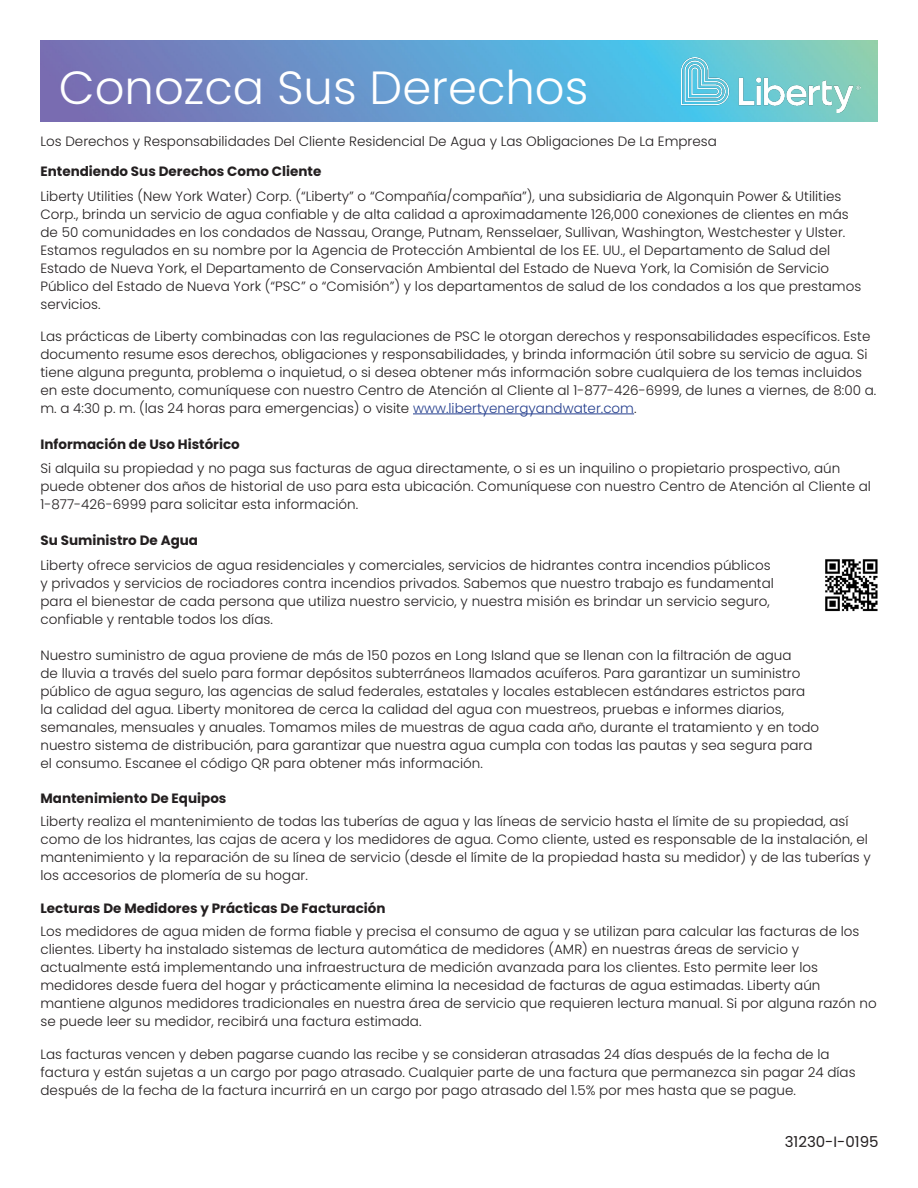
<style>
.page{position:relative;width:918px;height:1188px;background:#fff}
.page>*{position:absolute;margin:0;border:0;box-sizing:border-box;transform-origin:0 0}
.t1{font:300 46.5px "Poppins";color:#fff}
.Headline{font:15px "Poppins";color:#231f20}
.Body{font:300 13.5px/18px "Poppins";color:#231f20}
.Body-2{font:700 13.5px "Poppins";color:#231f20}
.s1{color:#253f8e}
</style>
<div class="page">
<hr style="left:413px;top:414px;width:221px;height:1px;background:#253f8e">
<img style="left:40px;top:40px;width:838px;height:82px">
<img style="left:682px;top:57px;width:179px;height:56px">
<img style="left:825px;top:559px;width:53px;height:53px">
<p class="t1" style="left:59px;top:61px;width:531px">Conozca Sus Derechos</p>
<p class="Body" style="left:40px;top:133px;width:678px">Los Derechos y Responsabilidades Del Cliente Residencial De Agua y Las Obligaciones De La Empresa</p>
<p class="Body-2" style="left:40px;top:164px;width:282px">Entendiendo Sus Derechos Como Cliente</p>
<p class="Body" style="left:40px;top:187px;width:822px">Liberty Utilities (New York Water) Corp. (“Liberty” o “Compañía/compañía”), una subsidiaria de Algonquin Power &amp; Utilities Corp., brinda un servicio de agua confiable y de alta calidad a aproximadamente 126,000 conexiones de clientes en más de 50 comunidades en los condados de Nassau, Orange, Putnam, Rensselaer, Sullivan, Washington, Westchester y Ulster.<br>Estamos regulados en su nombre por la Agencia de Protección Ambiental de los EE. UU., el Departamento de Salud del Estado de Nueva York, el Departamento de Conservación Ambiental del Estado de Nueva York, la Comisión de Servicio Público del Estado de Nueva York (“PSC” o “Comisión”) y los departamentos de salud de los condados a los que prestamos servicios.</p>
<p class="Body" style="left:40px;top:327px;width:837px">Las prácticas de Liberty combinadas con las regulaciones de PSC le otorgan derechos y responsabilidades específicos. Este documento resume esos derechos, obligaciones y responsabilidades, y brinda información útil sobre su servicio de agua. Si tiene alguna pregunta, problema o inquietud, o si desea obtener más información sobre cualquiera de los temas incluidos en este documento, comuníquese con nuestro Centro de Atención al Cliente al 1-877-426-6999, de lunes a viernes, de 8:00 a. m. a 4:30 p. m. (las 24 horas para emergencias) o visite <span class="s1">www.libertyenergyandwater.com</span>.</p>
<p class="Body-2" style="left:40px;top:437px;width:201px">Información de Uso Histórico</p>
<p class="Body" style="left:40px;top:459px;width:832px">Si alquila su propiedad y no paga sus facturas de agua directamente, o si es un inquilino o propietario prospectivo, aún puede obtener dos años de historial de uso para esta ubicación. Comuníquese con nuestro Centro de Atención al Cliente al<br>1-877-426-6999 para solicitar esta información.</p>
<p class="Body-2" style="left:40px;top:533px;width:159px">Su Suministro De Agua</p>
<p class="Body" style="left:40px;top:556px;width:735px">Liberty ofrece servicios de agua residenciales y comerciales, servicios de hidrantes contra incendios públicos y privados y servicios de rociadores contra incendios privados. Sabemos que nuestro trabajo es fundamental para el bienestar de cada persona que utiliza nuestro servicio, y nuestra misión es brindar un servicio seguro, confiable y rentable todos los días.</p>
<p class="Body" style="left:40px;top:646px;width:753px">Nuestro suministro de agua proviene de más de 150 pozos en Long Island que se llenan con la filtración de agua</p>
<p class="Body" style="left:40px;top:664px;width:762px">de lluvia a través del suelo para formar depósitos subterráneos llamados acuíferos. Para garantizar un suministro</p>
<p class="Body" style="left:40px;top:682px;width:766px">público de agua seguro, las agencias de salud federales, estatales y locales establecen estándares estrictos para</p>
<p class="Body" style="left:40px;top:700px;width:745px">la calidad del agua. Liberty monitorea de cerca la calidad del agua con muestreos, pruebas e informes diarios,</p>
<p class="Body" style="left:40px;top:718px;width:780px">semanales, mensuales y anuales. Tomamos miles de muestras de agua cada año, durante el tratamiento y en todo</p>
<p class="Body" style="left:40px;top:736px;width:774px">nuestro sistema de distribución, para garantizar que nuestra agua cumpla con todas las pautas y sea segura para</p>
<p class="Body" style="left:40px;top:754px;width:444px">el consumo. Escanee el código QR para obtener más información.</p>
<p class="Body-2" style="left:40px;top:790px;width:188px">Mantenimiento De Equipos</p>
<p class="Body" style="left:40px;top:812px;width:810px">Liberty realiza el mantenimiento de todas las tuberías de agua y las líneas de servicio hasta el límite de su propiedad, así</p>
<p class="Body" style="left:40px;top:830px;width:829px">como de los hidrantes, las cajas de acera y los medidores de agua. Como cliente, usted es responsable de la instalación, el</p>
<p class="Body" style="left:40px;top:848px;width:832px">mantenimiento y la reparación de su línea de servicio (desde el límite de la propiedad hasta su medidor) y de las tuberías y</p>
<p class="Body" style="left:40px;top:866px;width:269px">los accesorios de plomería de su hogar.</p>
<p class="Body-2" style="left:40px;top:900px;width:347px">Lecturas De Medidores y Prácticas De Facturación</p>
<p class="Body" style="left:40px;top:922px;width:820px">Los medidores de agua miden de forma fiable y precisa el consumo de agua y se utilizan para calcular las facturas de los</p>
<p class="Body" style="left:40px;top:940px;width:838px">clientes. Liberty ha instalado sistemas de lectura automática de medidores (AMR) en nuestras áreas de servicio y actualmente está implementando una infraestructura de medición avanzada para los clientes. Esto permite leer los medidores desde fuera del hogar y prácticamente elimina la necesidad de facturas de agua estimadas. Liberty aún mantiene algunos medidores tradicionales en nuestra área de servicio que requieren lectura manual. Si por alguna razón no se puede leer su medidor, recibirá una factura estimada.</p>
<p class="Body" style="left:40px;top:1045px;width:817px">Las facturas vencen y deben pagarse cuando las recibe y se consideran atrasadas 24 días después de la fecha de la factura y están sujetas a un cargo por pago atrasado. Cualquier parte de una factura que permanezca sin pagar 24 días después de la fecha de la factura incurrirá en un cargo por pago atrasado del 1.5% por mes hasta que se pague.</p>
<p class="Headline" style="left:785px;top:1133px;width:95px">31230-I-0195</p>
</div>
